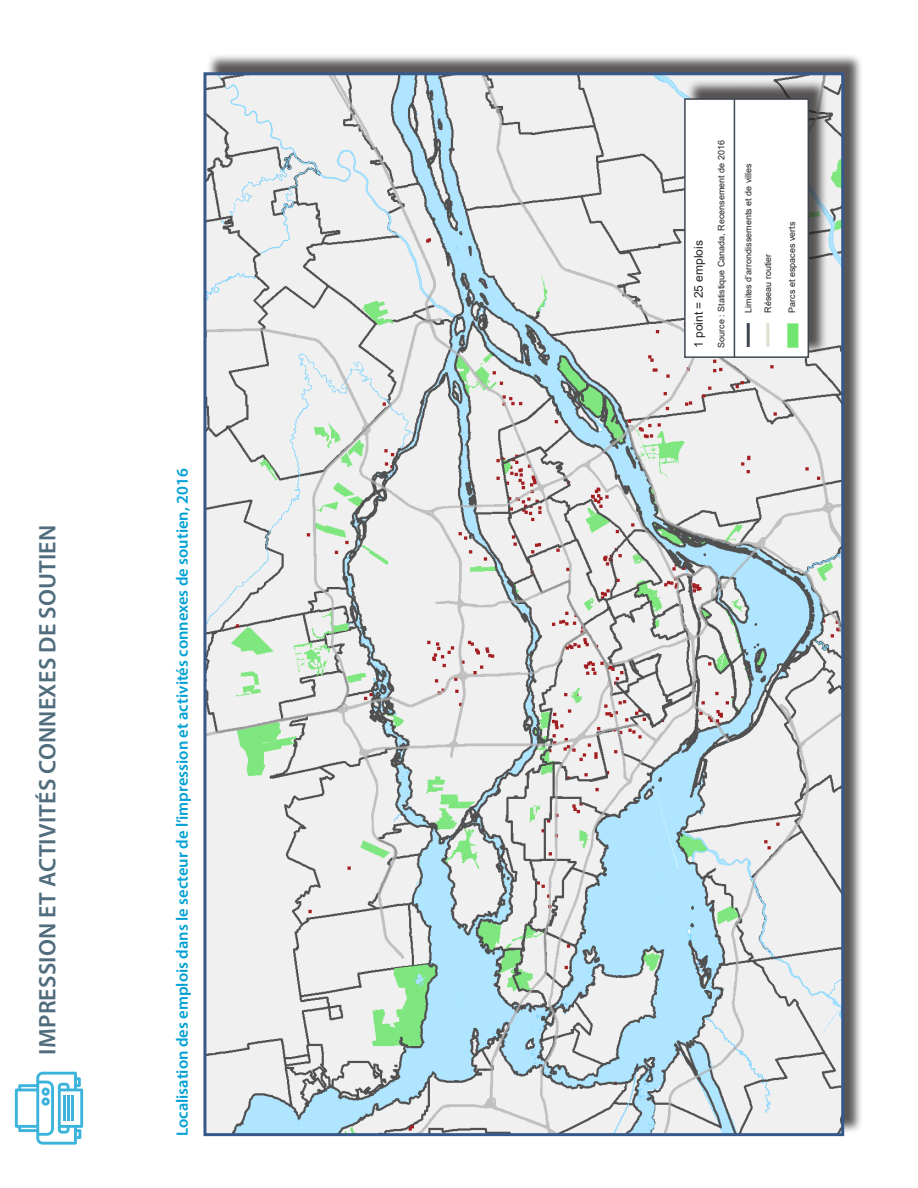
<style>
.page{position:relative;width:918px;height:1188px;background:#fff}
.page>*{position:absolute;margin:0;border:0;box-sizing:border-box;transform-origin:0 0}
.t1{font:600 24px "Myriad Pro";letter-spacing:.01em;color:#506d7e}
.Titre_graphique__tab{font:600 16.5px "Myriad Pro";color:#00a0d4}
.t2{font:12px "Arial";color:#231f20}
.t3{font:9px "Arial";color:#231f20}
</style>
<div class="page">
<svg style="left:15px;top:1072px;width:68px;height:73px"></svg>
<hr style="left:63px;top:1096px;width:2px;height:25px;background:#0ca1d3">
<hr style="left:67px;top:1096px;width:3px;height:25px;background:#0ca1d3">
<hr style="left:71px;top:1096px;width:3px;height:25px;background:#0ca1d3">
<div style="left:206px;top:54px;width:657px;height:1080px;background:#231f20;opacity:.75"></div>
<img style="left:207px;top:76px;width:633px;height:1056px">
<div style="left:686px;top:80px;width:142px;height:276px;background:#231f20;opacity:.75"></div>
<div style="left:685px;top:99px;width:123px;height:258px;background:#fff"></div>
<div style="left:684px;top:98px;width:125px;height:260px;border:2px solid #3e4651"></div>
<hr style="left:734px;top:98px;width:1px;height:260px;background:#3e4651">
<hr style="left:747px;top:323px;width:3px;height:24px;background:#3e4651">
<hr style="left:766px;top:323px;width:3px;height:24px;background:#dde0cf">
<div style="left:787px;top:323px;width:11px;height:25px;background:#70e570;border:2px solid #70e570"></div>
<h1 class="t1" style="left:32px;top:1055px;width:532px;rotate:-90deg">IMPRESSION ET ACTIVITÉS CONNEXES DE SOUTIEN</h1>
<p class="Titre_graphique__tab" style="left:172px;top:1136px;width:669px;rotate:-90deg">Localisation des emplois dans le secteur de l’impression et activités connexes de soutien, 2016</p>
<p class="t2" style="left:690px;top:348px;width:109px;rotate:-90deg">1 point = 25 emplois</p>
<p class="t3" style="left:715px;top:348px;width:209px;rotate:-90deg">Source : Statistique Canada, Recensement de 2016</p>
<p class="t3" style="left:742px;top:313px;width:151px;rotate:-90deg">Limites d’arrondissements et de villes</p>
<p class="t3" style="left:762px;top:313px;width:61px;rotate:-90deg">Réseau routier</p>
<p class="t3" style="left:786px;top:313px;width:93px;rotate:-90deg">Parcs et espaces verts</p>
</div>
